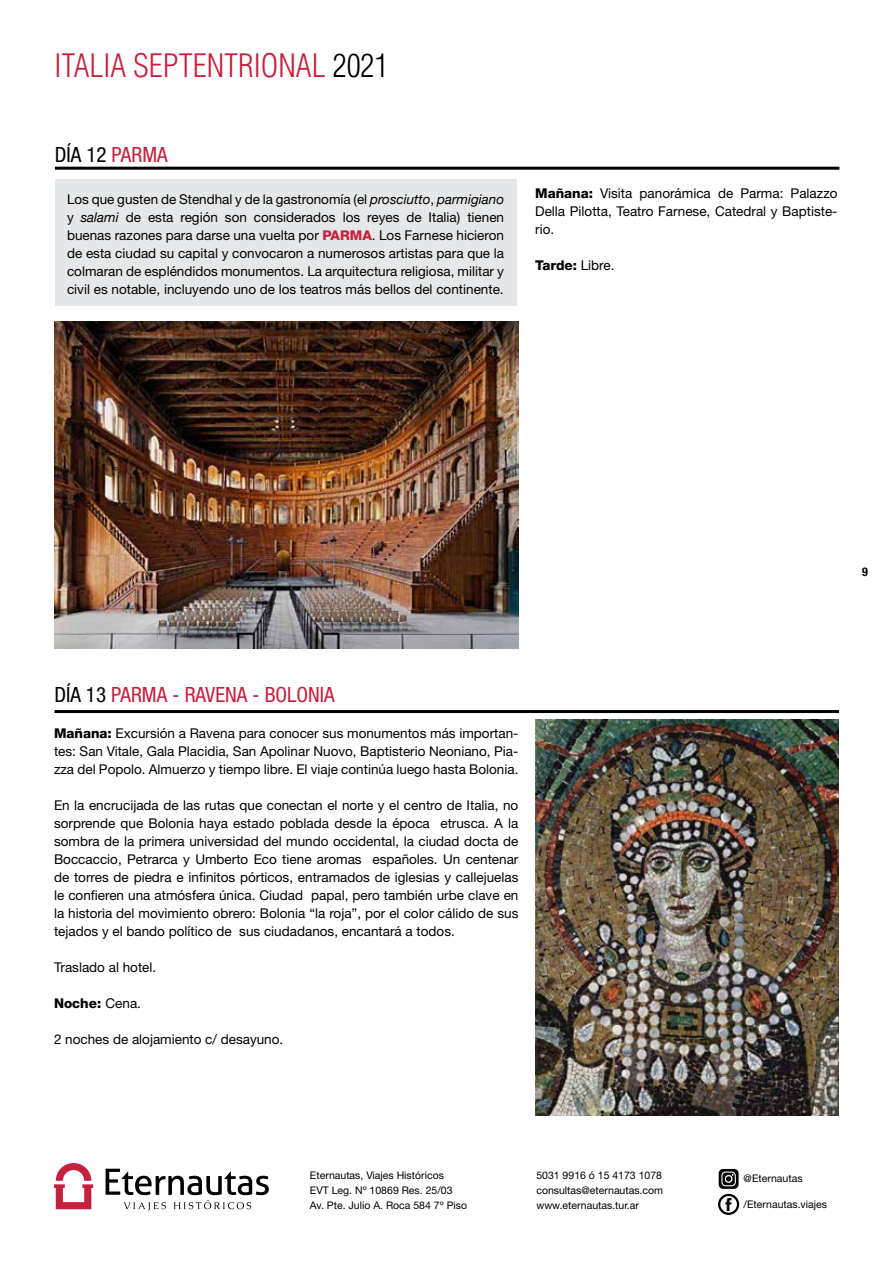
<style>
.page{position:relative;width:893px;height:1263px;background:#fff}
.page>*{position:absolute;margin:0;border:0;box-sizing:border-box;transform-origin:0 0}
.t1{font:300 condensed 31.5px "Helvetica LT Std";color:#c5203d}
.t2{font:condensed 21px "Helvetica Neue";color:#c5203d}
.t3{font:condensed 21px "Helvetica Neue";color:#000}
.t4{font:13.5px/18px "Helvetica Neue";color:#000;text-align:justify}
.t5{font:800 13.5px "Helvetica Neue";color:#000}
.t6{font:700 condensed 12px "Helvetica Neue";color:#000}
.t7{font:10.5px/15px "Helvetica Neue";color:#000}
.s1{color:#000}
.s2{color:#c5203d}
.s3{font-style:italic}
.s4{font-weight:800;color:#c5203d}
.s5{font-weight:800}
.s6{font-weight:400}
</style>
<div class="page">
<svg style="left:54px;top:1163px;width:39px;height:46px"></svg>
<svg style="left:106px;top:1169px;width:163px;height:42px"></svg>
<svg style="left:723px;top:1198px;width:12px;height:12px"></svg>
<div style="left:718px;top:1194px;width:21px;height:21px;border:2px solid #000;border-radius:50%"></div>
<svg style="left:719px;top:1169px;width:20px;height:20px"></svg>
<hr style="left:54px;top:710px;width:785px;height:3px;background:#000">
<img style="left:536px;top:719px;width:303px;height:396px">
<img style="left:54px;top:322px;width:464px;height:326px">
<hr style="left:55px;top:167px;width:784px;height:3px;background:#000">
<div style="left:55px;top:179px;width:461px;height:127px;background:#e6e7e8"></div>
<h1 class="t1" style="left:54px;top:46px;width:336px">ITALIA SEPTENTRIONAL <span class="s1">2021</span></h1>
<h2 class="t3" style="left:55px;top:142px;width:114px">DÍA 12 <span class="s2">PARMA</span></h2>
<p class="t4" style="left:67px;top:190px;width:439px">Los que gusten de Stendhal y de la gastronomía (el <span class="s3">prosciutto</span>, <span class="s3">parmigiano </span>y <span class="s3">salami</span> de esta región son considerados los reyes de Italia) tienen buenas razones para darse una vuelta por <span class="s4">PARMA</span>. Los Farnese hicieron de esta ciudad su capital y convocaron a numerosos artistas para que la colmaran de espléndidos monumentos. La arquitectura religiosa, militar y civil es notable, incluyendo uno de los teatros más bellos del continente.</p>
<p class="t4" style="left:535px;top:184px;width:304px"><span class="s5">Mañana:</span> Visita panorámica de Parma: Palazzo Della Pilotta, Teatro Farnese, Catedral y Baptiste&shy;rio.</p>
<p class="t5" style="left:535px;top:257px;width:81px">Tarde: <span class="s6">Libre.</span></p>
<h2 class="t2" style="left:54px;top:682px;width:282px"><span class="s1">DÍA 13</span> PARMA - RAVENA - BOLONIA</h2>
<p class="t4" style="left:54px;top:724px;width:466px"><span class="s5">Mañana:</span> Excursión a Ravena para conocer sus monumentos más importan&shy;tes: San Vitale, Gala Placidia, San Apolinar Nuovo, Baptisterio Neoniano, Pia&shy;zza del Popolo. Almuerzo y tiempo libre. El viaje continúa luego hasta Bolonia.</p>
<p class="t4" style="left:54px;top:796px;width:466px">En la encrucijada de las rutas que conectan el norte y el centro de Italia, no sorprende que Bolonia haya estado poblada desde la época etrusca. A la sombra de la primera universidad del mundo occidental, la ciudad docta de Boccaccio, Petrarca y Umberto Eco tiene aromas españoles. Un centenar de torres de piedra e infinitos pórticos, entramados de iglesias y callejuelas le confieren una atmósfera única. Ciudad papal, pero también urbe clave en la historia del movimiento obrero: Bolonia “la roja”, por el color cálido de sus tejados y el bando político de sus ciudadanos, encantará a todos.</p>
<p class="t4" style="left:54px;top:958px;width:104px">Traslado al hotel.</p>
<p class="t5" style="left:54px;top:995px;width:89px">Noche: <span class="s6">Cena.</span></p>
<p class="t4" style="left:54px;top:1030px;width:231px">2 noches de alojamiento c/ desayuno.</p>
<p class="t6" style="left:862px;top:564px;width:7px">9</p>
<p class="t7" style="left:310px;top:1168px;width:159px">Eternautas, Viajes Históricos<br>EVT Leg. Nº 10869 Res. 25/03<br>Av. Pte. Julio A. Roca 584 7º Piso</p>
<p class="t7" style="left:536px;top:1168px;width:128px;text-align:justify">5031 9916 ó 15 4173 1078 consultas@eternautas.com www.eternautas.tur.ar</p>
<p class="t7" style="left:744px;top:1171px;width:60px">@Eternautas</p>
<p class="t7" style="left:744px;top:1196px;width:85px">/Eternautas.viajes</p>
</div>
